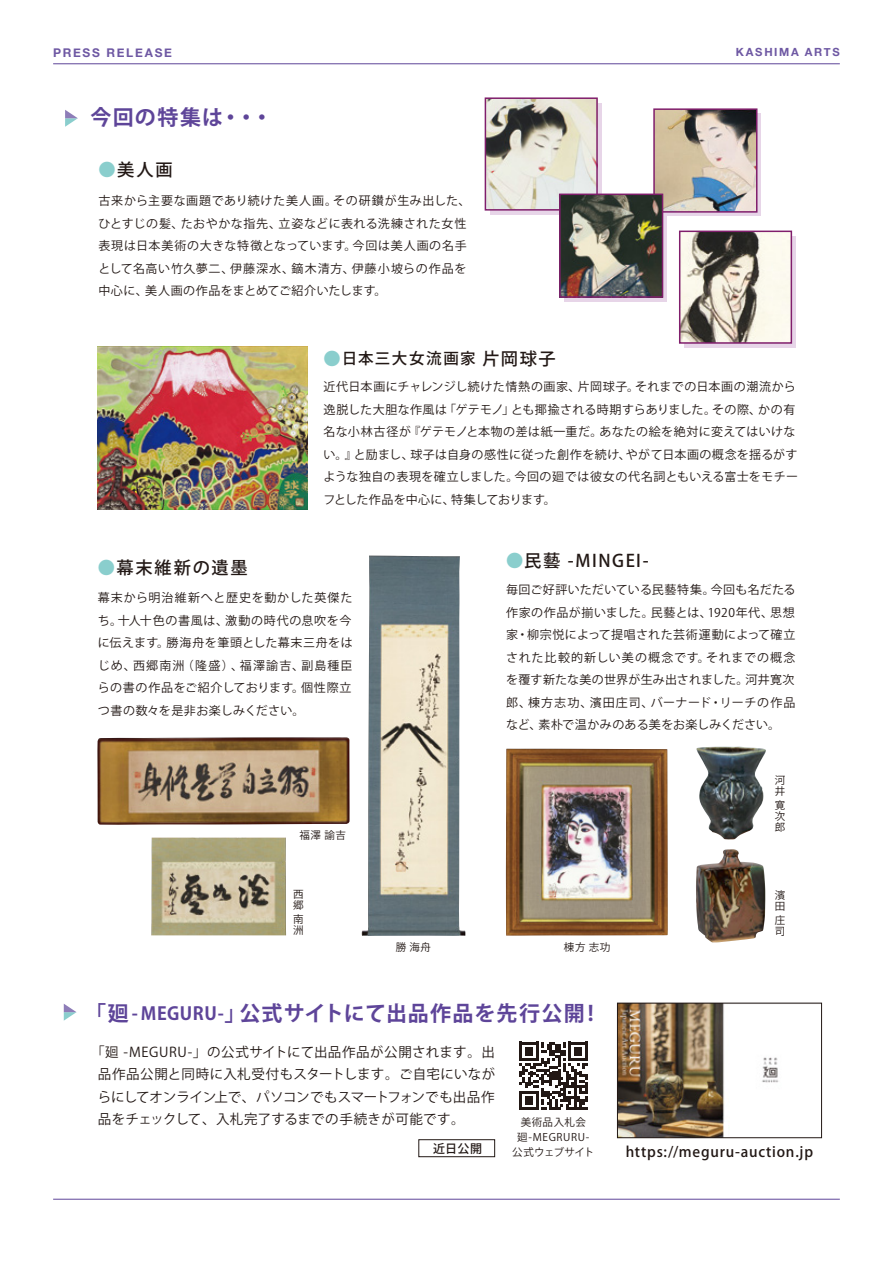
<style>
.page{position:relative;width:893px;height:1263px;background:#fff}
.page>*{position:absolute;margin:0;border:0;box-sizing:border-box;transform-origin:0 0}
.t1{font:700 21px "Koz Go Pro";letter-spacing:.05em;color:#5e4599}
.t2{font:500 17.25px "Koz Go Pro";letter-spacing:.095em;color:#221815}
.t3{font:500 15.6px "Koz Go Pro";letter-spacing:.095em;color:#221815}
.t4{font:500 14.25px "Koz Go Pro";letter-spacing:.055em;color:#221815}
.t5{font:13.5px/22.5px "Koz Go Pro";letter-spacing:.01em;color:#221815;text-align:justify}
.t6{font:12px/22.5px "Koz Go Pro";letter-spacing:.035em;color:#221815;text-align:justify}
.t7{font:700 12px "Helvetica Neue";letter-spacing:.145em;color:#6e58a3}
.t8{font:500 12px "Koz Go Pro";color:#221815}
.t9{font:700 11.25px "Helvetica Neue";letter-spacing:.15em;color:#6e58a3}
.t10{font:10.5px/10.9px "Koz Go Pro";letter-spacing:.055em;color:#221815}
.s1{color:#8acecd}
.s2{font-size:17.25px;color:#8acecd}
.s3{font-size:17.25px}
.s4{font-size:17.85px}
</style>
<div class="page">
<hr style="left:53px;top:1199px;width:787px;height:1px;background:#5e4599">
<hr style="left:53px;top:63px;width:787px;height:1px;background:#5e4599">
<div style="left:684px;top:236px;width:112px;height:111px;background:linear-gradient(to bottom,#e1cae0,#e1cbe1)"></div>
<div style="left:658px;top:114px;width:103px;height:102px;background:linear-gradient(to bottom,#e7d5e8,#e7d5e8)"></div>
<div style="left:490px;top:103px;width:111px;height:111px;background:#e7d5e8"></div>
<div style="left:564px;top:199px;width:103px;height:102px;background:linear-gradient(to right,#e7d5e8,#e7d5e8)"></div>
<img style="left:682px;top:234px;width:107px;height:107px">
<div style="left:679px;top:231px;width:113px;height:113px;border:2px solid #801e6c"></div>
<img style="left:656px;top:111px;width:98px;height:99px">
<div style="left:653px;top:108px;width:104px;height:105px;border:2px solid #801e6c"></div>
<img style="left:488px;top:100px;width:107px;height:108px">
<div style="left:485px;top:97px;width:113px;height:114px;border:2px solid #801e6c"></div>
<img style="left:562px;top:197px;width:98px;height:98px">
<div style="left:559px;top:194px;width:104px;height:104px;border:2px solid #801e6c"></div>
<img style="left:97px;top:737px;width:253px;height:88px">
<img style="left:362px;top:556px;width:103px;height:380px">
<img style="left:98px;top:346px;width:209px;height:163px">
<img style="left:151px;top:837px;width:135px;height:98px">
<img style="left:696px;top:747px;width:70px;height:92px">
<img style="left:506px;top:749px;width:162px;height:187px">
<svg style="left:65px;top:110px;width:13px;height:17px"></svg>
<img style="left:696px;top:849px;width:69px;height:93px">
<svg style="left:64px;top:1004px;width:13px;height:17px"></svg>
<svg style="left:520px;top:1042px;width:68px;height:68px"></svg>
<div style="left:418px;top:1139px;width:77px;height:18px;background:#fff;border:1px solid #221815"></div>
<img style="left:619px;top:1005px;width:160px;height:131px">
<div style="left:617px;top:1003px;width:205px;height:135px;border:1px solid #221815"></div>
<hr style="left:724px;top:1122px;width:4px;height:14px;background:#fff">
<p class="t7" style="left:53px;top:43px;width:120px">PRESS RELEASE</p>
<p class="t9" style="left:736px;top:44px;width:106px">KASHIMA ARTS</p>
<h1 class="t1" style="left:90px;top:103px;width:184px">今回の特集は・・・</h1>
<h2 class="t2" style="left:98px;top:159px;width:76px"><span class="s1">●</span>美人画</h2>
<p class="t6" style="left:98px;top:190px;width:374px;text-align:left">古来から主要な画題であり続けた美人画。その研鑚が生み出した、ひとすじの髪、たおやかな指先、立姿などに表れる洗練された女性表現は日本美術の大きな特徴となっています。今回は美人画の名手として名高い竹久夢二、伊藤深水、鏑木清方、伊藤小坡らの作品を中心に、美人画の作品をまとめてご紹介いたします。</p>
<h3 class="t3" style="left:324px;top:348px;width:233px"><span class="s2">●</span>日本三大女流画家 <span class="s3">片岡球子</span></h3>
<p class="t6" style="left:324px;top:376px;width:476px;text-align:left">近代日本画にチャレンジし続けた情熱の画家、片岡球子。それまでの日本画の潮流から逸脱した大胆な作風は「ゲテモノ」とも揶揄される時期すらありました。その際、かの有名な小林古径が『ゲテモノと本物の差は紙一重だ。あなたの絵を絶対に変えてはいけない。』と励まし、球子は自身の感性に従った創作を続け、やがて日本画の概念を揺るがすような独自の表現を確立しました。今回の廻では彼女の代名詞ともいえる富士をモチーフとした作品を中心に、特集しております。</p>
<h2 class="t2" style="left:98px;top:556px;width:152px"><span class="s1">●</span>幕末維新の遺墨</h2>
<p class="t6" style="left:98px;top:587px;width:256px">幕末から明治維新へと歴史を動かした英傑たち。十人十色の書風は、激動の時代の息吹を今に伝えます。勝海舟を筆頭とした幕末三舟をはじめ、西郷南洲（隆盛）、福澤諭吉、副島種臣らの書の作品をご紹介しております。個性際立つ書の数々を是非お楽しみください。</p>
<p class="t10" style="left:300px;top:829px;width:48px">福澤 諭吉</p>
<p class="t10" style="left:293px;top:889px;width:12px">西郷</p>
<p class="t10" style="left:293px;top:914px;width:11px">南洲</p>
<p class="t10" style="left:396px;top:942px;width:37px">勝 海舟</p>
<h2 class="t2" style="left:506px;top:550px;width:144px"><span class="s1">●</span>民藝 -MINGEI-</h2>
<p class="t6" style="left:506px;top:579px;width:291px">毎回ご好評いただいている民藝特集。今回も名だたる作家の作品が揃いました。民藝とは、1920年代、思想家・柳宗悦によって提唱された芸術運動によって確立された比較的新しい美の概念です。それまでの概念を覆す新たな美の世界が生み出されました。河井寛次郎、棟方志功、濱田庄司、バーナード・リーチの作品など、素朴で温かみのある美をお楽しみください。</p>
<p class="t10" style="left:775px;top:775px;width:12px">河井</p>
<p class="t10" style="left:775px;top:800px;width:12px;text-align:justify">寛次郎</p>
<p class="t10" style="left:564px;top:942px;width:48px">棟方 志功</p>
<p class="t10" style="left:775px;top:890px;width:12px">濱田</p>
<p class="t10" style="left:775px;top:915px;width:12px">庄司</p>
<h1 class="t1" style="left:85px;top:1000px;width:510px">「廻<span class="s4">-MEGURU-</span>」公式サイトにて出品作品を先行公開!</h1>
<p class="t5" style="left:98px;top:1041px;width:399px;text-indent:-7px">「廻 -MEGURU-」の公式サイトにて出品作品が公開されます。出品作品公開と同時に入札受付もスタートします。ご自宅にいながらにしてオンライン上で、パソコンでもスマートフォンでも出品作品をチェックして、入札完了するまでの手続きが可能です。</p>
<p class="t8" style="left:433px;top:1141px;width:51px">近日公開</p>
<p class="t10" style="left:512px;top:1115px;width:84px;line-height:14.9px;text-align:center">美術品入札会廻-MEGRURU-公式ウェブサイト</p>
<p class="t4" style="left:626px;top:1142px;width:189px">https://meguru-auction.jp</p>
</div>
